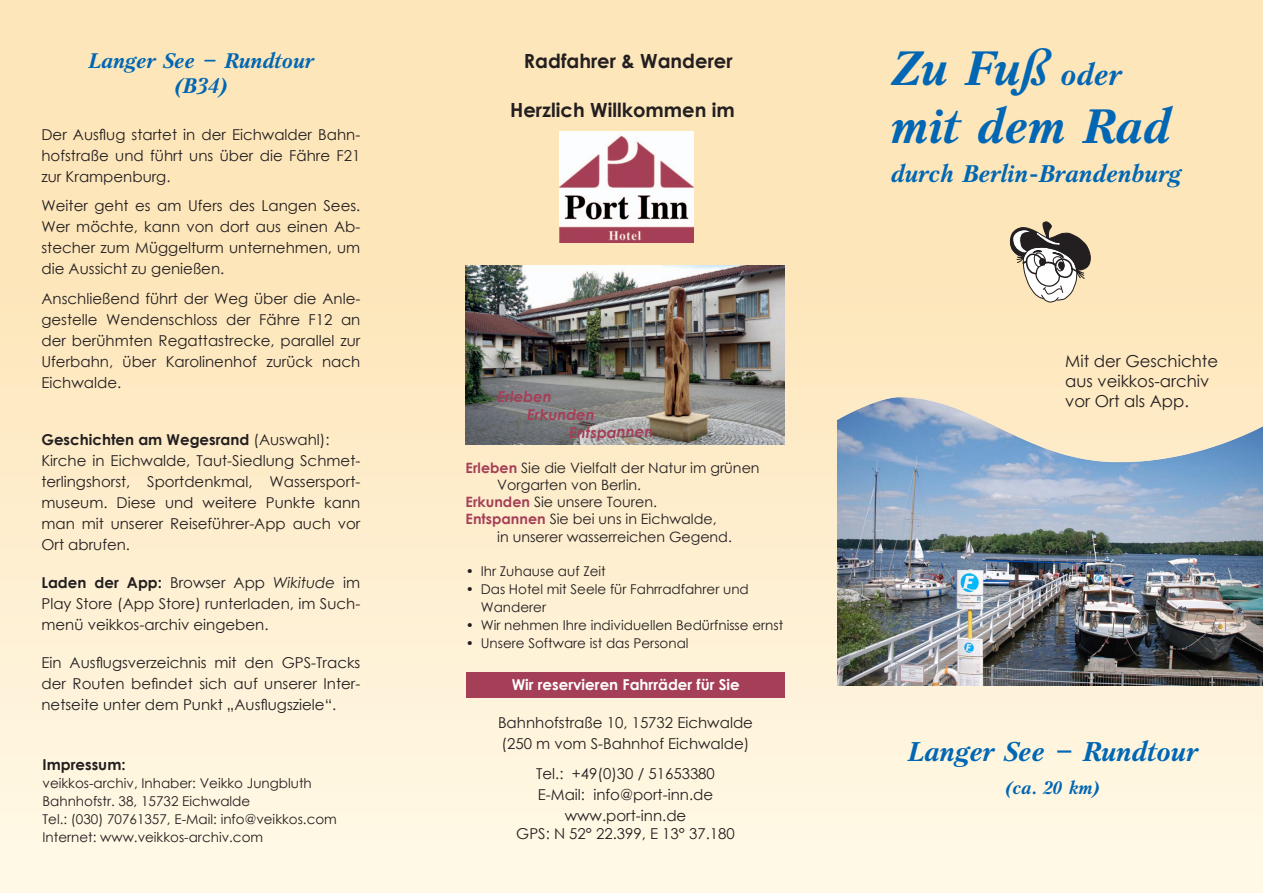
<style>
.page{position:relative;width:1263px;height:893px;background:#fff}
.page>*{position:absolute;margin:0;border:0;box-sizing:border-box;transform-origin:0 0}
.t1{font:italic 700 48px/57.6px "Petersburg E";color:#0166b3}
.t2{font:italic 700 27px "Petersburg E";color:#0166b3}
.t3{font:italic 700 24px "Petersburg E";color:#0166b3}
.t4{font:italic 700 21px/25.2px "Petersburg E";color:#0166b3;text-align:center}
.t5{font:700 19.5px "Century Gothic";color:#231f20}
.t6{font:italic 700 18px "Petersburg E";color:#0166b3}
.t7{font:16.5px/19.8px "Century Gothic";color:#231f20}
.t8{font:15px/21px "Century Gothic";color:#231f20;text-align:justify}
.t9{font:700 15px "Century Gothic";color:#fff}
.t10{font:italic 700 15px "Century Gothic";letter-spacing:-.005em;color:#a53f57}
.t11{font:700 15px "Century Gothic";color:#231f20}
.t12{font:14.25px "Century Gothic";color:#231f20}
.t13{font:13.5px/18px "Century Gothic";color:#231f20}
.s1{font-weight:700}
.s2{font-style:italic}
.s3{font-weight:700;color:#a53f57}
.s4{font-size:30px}
</style>
<div class="page">
<div style="left:0;top:0;width:1263px;height:893px;background:linear-gradient(to bottom,#fde2b0,#fff8e4)"></div>
<svg style="left:1010px;top:222px;width:81px;height:80px"></svg>
<img style="left:466px;top:265px;width:318px;height:180px">
<img style="left:559px;top:132px;width:134px;height:111px">
<div style="left:466px;top:672px;width:319px;height:25px;background:#a53f57"></div>
<img style="left:838px;top:395px;width:425px;height:290px">
<h3 class="t4" style="left:88px;top:49px;width:227px">Langer See – Rundtour (B34)</h3>
<p class="t8" style="left:41px;top:123px;width:320px">Der Ausflug startet in der Eichwalder Bahn&shy;hofstraße und führt uns über die Fähre F21 zur Krampenburg.</p>
<p class="t8" style="left:41px;top:195px;width:320px">Weiter geht es am Ufers des Langen Sees.<br>Wer möchte, kann von dort aus einen Ab&shy;stecher zum Müggelturm unternehmen, um die Aussicht zu genießen.</p>
<p class="t8" style="left:41px;top:287px;width:320px">Anschließend führt der Weg über die Anle&shy;gestelle Wendenschloss der Fähre F12 an der berühmten Regattastrecke, parallel zur Uferbahn, über Karolinenhof zurück nach Eichwalde.</p>
<p class="t8" style="left:41px;top:429px;width:320px;text-align:left"><span class="s1">Geschichten am Wegesrand</span> (Auswahl):<br>Kirche in Eichwalde, Taut-Siedlung Schmet&shy;terlingshorst, Sportdenkmal, Wassersport&shy;museum. Diese und weitere Punkte kann man mit unserer Reiseführer-App auch vor Ort abrufen.</p>
<p class="t8" style="left:41px;top:572px;width:320px"><span class="s1">Laden der App:</span> Browser App <span class="s2">Wikitude</span> im Play Store (App Store) runterladen, im Such&shy;menü veikkos-archiv eingeben.</p>
<p class="t8" style="left:41px;top:652px;width:320px">Ein Ausflugsverzeichnis mit den GPS-Tracks der Routen befindet sich auf unserer Inter&shy;netseite unter dem Punkt „Ausflugsziele“.</p>
<p class="t11" style="left:43px;top:753px;width:85px">Impressum:</p>
<p class="t13" style="left:43px;top:774px;width:296px">veikkos-archiv, Inhaber: Veikko Jungbluth Bahnhofstr. 38, 15732 Eichwalde<br>Tel.: (030) 70761357, E-Mail: info@veikkos.com Internet: www.veikkos-archiv.com</p>
<h3 class="t5" style="left:524px;top:46px;width:210px">Radfahrer &amp; Wanderer</h3>
<h3 class="t5" style="left:510px;top:95px;width:226px">Herzlich Willkommen im</h3>
<p class="t10" style="left:498px;top:385px;width:56px">Erleben</p>
<p class="t10" style="left:527px;top:403px;width:69px">Erkunden</p>
<p class="t10" style="left:569px;top:421px;width:86px">Entspannen</p>
<p class="t12" style="left:466px;top:458px;width:295px"><span class="s3">Erleben</span> Sie die Vielfalt der Natur im grünen</p>
<p class="t12" style="left:497px;top:475px;width:145px">Vorgarten von Berlin.</p>
<p class="t12" style="left:466px;top:492px;width:193px"><span class="s3">Erkunden</span> Sie unsere Touren.</p>
<p class="t12" style="left:466px;top:509px;width:253px"><span class="s3">Entspannen</span> Sie bei uns in Eichwalde,</p>
<p class="t12" style="left:497px;top:526px;width:236px">in unserer wasserreichen Gegend.</p>
<p class="t13" style="left:466px;top:562px;width:142px">• Ihr Zuhause auf Zeit</p>
<p class="t13" style="left:481px;top:580px;width:270px;text-indent:-15px">• Das Hotel mit Seele für Fahrradfahrer und<br>Wanderer</p>
<p class="t13" style="left:466px;top:616px;width:319px">• Wir nehmen Ihre individuellen Bedürfnisse ernst</p>
<p class="t13" style="left:466px;top:634px;width:224px">• Unsere Software ist das Personal</p>
<p class="t9" style="left:512px;top:673px;width:229px">Wir reservieren Fahrräder für Sie</p>
<p class="t8" style="left:498px;top:712px;width:256px">Bahnhofstraße 10, 15732 Eichwalde (250 m vom S-Bahnhof Eichwalde)</p>
<p class="t8" style="left:536px;top:762px;width:180px;text-align:center">Tel.: +49(0)30 / 51653380<br>E-Mail: info@port-inn.de www.port-inn.de</p>
<p class="t8" style="left:516px;top:822px;width:220px">GPS: N 52° 22.399, E 13° 37.180</p>
<h1 class="t1" style="left:891px;top:42px;width:281px">Zu Fuß <span class="s4">oder </span>mit dem Rad</h1>
<h3 class="t3" style="left:891px;top:157px;width:292px">durch Berlin-Brandenburg</h3>
<p class="t7" style="left:1065px;top:351px;width:154px">Mit der Geschichte aus veikkos-archiv vor Ort als App.</p>
<h2 class="t2" style="left:907px;top:734px;width:292px">Langer See – Rundtour</h2>
<p class="t6" style="left:1004px;top:776px;width:99px">(ca. 20 km)</p>
</div>
